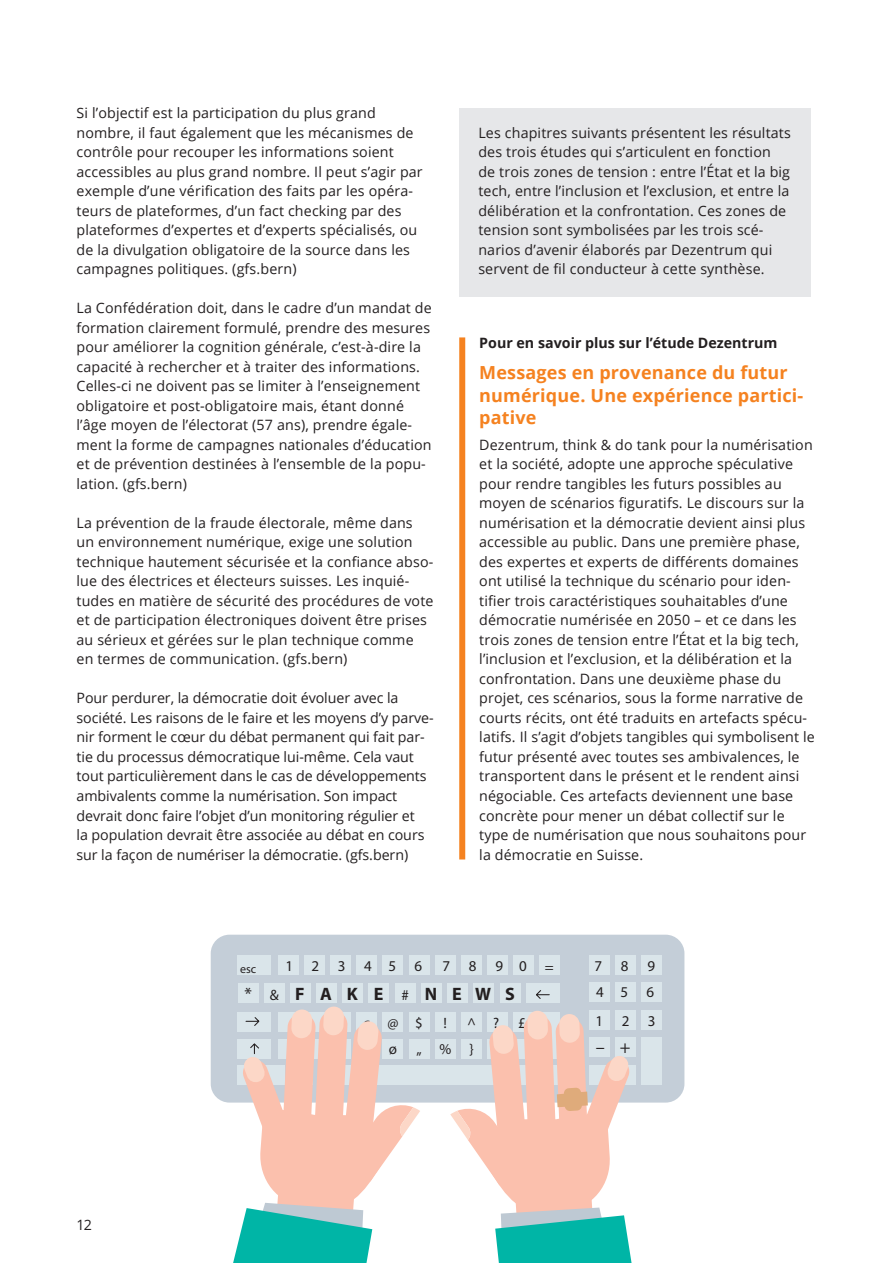
<style>
.page{position:relative;width:893px;height:1263px;background:#fff}
.page>*{position:absolute;margin:0;border:0;box-sizing:border-box;transform-origin:0 0}
.Titel_2{font:700 18px/22.5px "Open Sans";letter-spacing:.01em;color:#f58220}
.t1{font:700 18px "Myriad Pro";letter-spacing:.82em;color:#231f20}
.t2{font:18px "Myriad Pro";color:#231f20}
.t3{font:15px "Myriad Pro";letter-spacing:1.22em;color:#231f20}
.franz{font:14.25px/19.5px "Open Sans";letter-spacing:.01em;color:#231f20}
.Lead{font:700 14.25px "Open Sans";color:#231f20}
.t4{font:12px "Myriad Pro";color:#231f20}
.s1{font-size:15px}
.s2{font-weight:700}
</style>
<div class="page">
<div style="left:459px;top:108px;width:352px;height:189px;background:#e6e7e9"></div>
<div style="left:459px;top:337px;width:6px;height:522px;background:#f58220"></div>
<div style="left:211px;top:935px;width:473px;height:167px;background:#c4ced8;border-radius:19px"></div>
<div style="left:237px;top:955px;width:34px;height:20px;background:#dae5ea"></div>
<div style="left:526px;top:984px;width:34px;height:19px;background:#dae5ea"></div>
<div style="left:278px;top:955px;width:21px;height:20px;background:#dae5ea"></div>
<div style="left:304px;top:955px;width:21px;height:20px;background:#dae5ea"></div>
<div style="left:330px;top:955px;width:21px;height:20px;background:#dae5ea"></div>
<div style="left:357px;top:955px;width:20px;height:20px;background:#dae5ea"></div>
<div style="left:383px;top:955px;width:20px;height:20px;background:#dae5ea"></div>
<div style="left:409px;top:955px;width:20px;height:20px;background:#dae5ea"></div>
<div style="left:589px;top:955px;width:20px;height:20px;background:#dae5ea"></div>
<div style="left:615px;top:955px;width:21px;height:20px;background:#dae5ea"></div>
<div style="left:641px;top:955px;width:21px;height:20px;background:#dae5ea"></div>
<div style="left:589px;top:982px;width:20px;height:20px;background:#dae5ea"></div>
<div style="left:615px;top:982px;width:21px;height:20px;background:#dae5ea"></div>
<div style="left:641px;top:982px;width:21px;height:20px;background:#dae5ea"></div>
<div style="left:641px;top:1010px;width:21px;height:20px;background:#dae5ea"></div>
<div style="left:641px;top:1037px;width:21px;height:20px;background:#dae5ea"></div>
<div style="left:641px;top:1046px;width:21px;height:39px;background:#dae5ea"></div>
<div style="left:435px;top:955px;width:20px;height:20px;background:#dae5ea"></div>
<div style="left:461px;top:955px;width:21px;height:20px;background:#dae5ea"></div>
<div style="left:487px;top:955px;width:21px;height:20px;background:#dae5ea"></div>
<div style="left:513px;top:955px;width:21px;height:20px;background:#dae5ea"></div>
<div style="left:238px;top:984px;width:20px;height:19px;background:#dae5ea"></div>
<div style="left:264px;top:984px;width:20px;height:19px;background:#dae5ea"></div>
<div style="left:290px;top:984px;width:21px;height:19px;background:#dae5ea"></div>
<div style="left:316px;top:984px;width:21px;height:19px;background:#dae5ea"></div>
<div style="left:343px;top:984px;width:20px;height:19px;background:#dae5ea"></div>
<div style="left:369px;top:984px;width:20px;height:19px;background:#dae5ea"></div>
<div style="left:395px;top:984px;width:20px;height:19px;background:#dae5ea"></div>
<div style="left:421px;top:984px;width:20px;height:19px;background:#dae5ea"></div>
<div style="left:447px;top:984px;width:21px;height:19px;background:#dae5ea"></div>
<div style="left:473px;top:984px;width:21px;height:19px;background:#dae5ea"></div>
<div style="left:500px;top:984px;width:20px;height:19px;background:#dae5ea"></div>
<div style="left:540px;top:955px;width:20px;height:20px;background:#dae5ea"></div>
<div style="left:409px;top:1012px;width:20px;height:20px;background:#dae5ea"></div>
<div style="left:435px;top:1012px;width:20px;height:20px;background:#dae5ea"></div>
<div style="left:356px;top:1065px;width:151px;height:20px;background:#dae5ea"></div>
<div style="left:409px;top:1039px;width:20px;height:20px;background:#dae5ea"></div>
<div style="left:435px;top:1039px;width:20px;height:20px;background:#dae5ea"></div>
<svg style="left:536px;top:990px;width:14px;height:9px"></svg>
<svg style="left:210px;top:1006px;width:210px;height:257px"></svg>
<svg style="left:450px;top:1010px;width:210px;height:253px"></svg>
<p class="franz" style="left:77px;top:103px;width:348px">Si l’objectif est la participation du plus grand nombre, il faut également que les mécanismes de contrôle pour recouper les informations soient accessibles au plus grand nombre. Il peut s’agir par exemple d’une vérification des faits par les opéra&shy;teurs de plateformes, d’un fact checking par des plateformes d’expertes et d’experts spécialisés, ou de la divulgation obligatoire de la source dans les campagnes politiques. (gfs.bern)</p>
<p class="franz" style="left:77px;top:298px;width:357px">La Confédération doit, dans le cadre d’un mandat de formation clairement formulé, prendre des mesures pour améliorer la cognition générale, c’est-à-dire la capacité à rechercher et à traiter des informations.<br>Celles-ci ne doivent pas se limiter à l’enseignement obligatoire et post-obligatoire mais, étant donné l’âge moyen de l’électorat (57 ans), prendre égale&shy;ment la forme de campagnes nationales d’éducation et de prévention destinées à l’ensemble de la popu&shy;lation. (gfs.bern)</p>
<p class="franz" style="left:77px;top:513px;width:358px">La prévention de la fraude électorale, même dans un environnement numérique, exige une solution technique hautement sécurisée et la confiance abso&shy;lue des électrices et électeurs suisses. Les inquié&shy;tudes en matière de sécurité des procédures de vote et de participation électroniques doivent être prises au sérieux et gérées sur le plan technique comme en termes de communication. (gfs.bern)</p>
<p class="franz" style="left:77px;top:688px;width:359px">Pour perdurer, la démocratie doit évoluer avec la société. Les raisons de le faire et les moyens d’y parve&shy;nir forment le cœur du débat permanent qui fait par&shy;tie du processus démocratique lui-même. Cela vaut tout particulièrement dans le cas de développements ambivalents comme la numérisation. Son impact devrait donc faire l’objet d’un monitoring régulier et<br>la population devrait être associée au débat en cours sur la façon de numériser la démocratie. (gfs.bern)</p>
<p class="franz" style="left:478px;top:123px;width:314px">Les chapitres suivants présentent les résultats des trois études qui s’articulent en fonction de trois zones de tension : entre l’État et la big tech, entre l’inclusion et l’exclusion, et entre la délibération et la confrontation. Ces zones de tension sont symbolisées par les trois scé&shy;narios d’avenir élaborés par Dezentrum qui servent de fil conducteur à cette synthèse.</p>
<p class="Lead" style="left:479px;top:333px;width:300px">Pour en savoir plus sur l’étude Dezentrum</p>
<p class="Titel_2" style="left:479px;top:361px;width:326px">Messages en provenance du futur numérique. Une expérience partici&shy;pative</p>
<p class="franz" style="left:479px;top:435px;width:337px">Dezentrum, think &amp; do tank pour la numérisation et la société, adopte une approche spéculative pour rendre tangibles les futurs possibles au moyen de scénarios figuratifs. Le discours sur la numérisation et la démocratie devient ainsi plus accessible au public. Dans une première phase, des expertes et experts de différents domaines ont utilisé la technique du scénario pour iden&shy;tifier trois caractéristiques souhaitables d’une démocratie numérisée en 2050 – et ce dans les trois zones de tension entre l’État et la big tech, l’inclusion et l’exclusion, et la délibération et la confrontation. Dans une deuxième phase du projet, ces scénarios, sous la forme narrative de courts récits, ont été traduits en artefacts spécu&shy;latifs. Il s’agit d’objets tangibles qui symbolisent le futur présenté avec toutes ses ambivalences, le transportent dans le présent et le rendent ainsi négociable. Ces artefacts deviennent une base concrète pour mener un débat collectif sur le type de numérisation que nous souhaitons pour la démocratie en Suisse.</p>
<p class="t4" style="left:240px;top:961px;width:18px">esc</p>
<p class="t3" style="left:285px;top:957px;width:62px">123</p>
<p class="t3" style="left:364px;top:957px;width:60px">456</p>
<p class="t3" style="left:443px;top:957px;width:9px">7</p>
<p class="t3" style="left:469px;top:957px;width:9px">8</p>
<p class="t3" style="left:495px;top:957px;width:33px">9 0</p>
<p class="t3" style="left:594px;top:956px;width:35px">7 8</p>
<p class="t3" style="left:647px;top:956px;width:9px">9</p>
<p class="t3" style="left:545px;top:958px;width:10px">=</p>
<p class="franz" style="left:77px;top:1215px;width:17px">12</p>
<p class="t2" style="left:245px;top:983px;width:62px">*<span class="s1">&amp;</span><span class="s2">F</span></p>
<p class="t3" style="left:402px;top:986px;width:9px">#</p>
<p class="t1" style="left:320px;top:982px;width:65px">AKE</p>
<p class="t1" style="left:425px;top:982px;width:92px">NEWS</p>
<p class="t3" style="left:596px;top:983px;width:60px">456</p>
<p class="t3" style="left:363px;top:1013px;width:61px">ç@$</p>
<p class="t3" style="left:444px;top:1013px;width:5px">!</p>
<p class="t3" style="left:467px;top:1013px;width:34px">^ ?</p>
<p class="t3" style="left:518px;top:1013px;width:9px">£</p>
<p class="t3" style="left:389px;top:1040px;width:10px">ø</p>
<p class="t3" style="left:416px;top:1040px;width:59px">„%}</p>
<p class="t3" style="left:595px;top:1012px;width:62px">123</p>
<p class="t2" style="left:596px;top:1036px;width:36px">– +</p>
</div>
